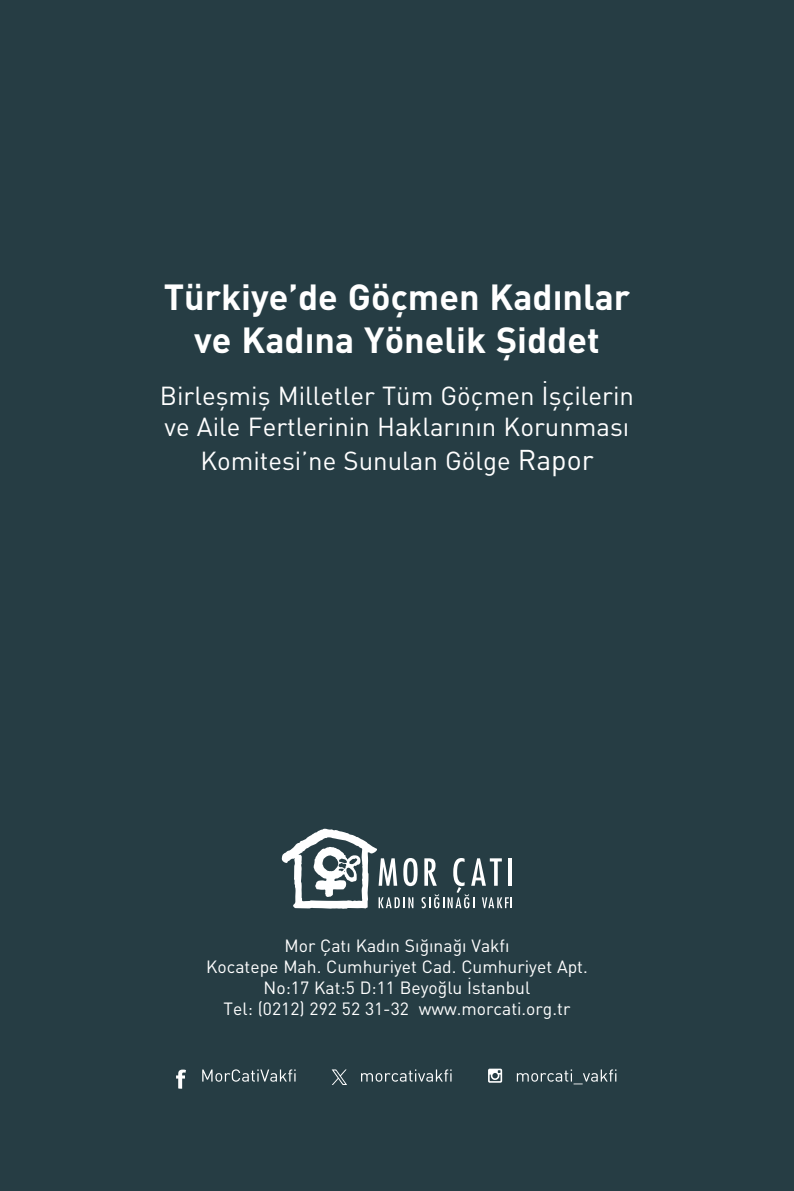
<style>
.page{position:relative;width:794px;height:1191px;background:#263d44}
.page>*{position:absolute;margin:0;border:0;box-sizing:border-box;transform-origin:0 0}
.t1{font:700 35.88px/43.1px "DIN";color:#fff;text-align:center}
.t2{font:25.72px/31px "DIN";color:#fff}
.t3{font:17.5px/21px "DIN";color:#fff;text-align:center}
.s1{font-size:28.35px}
</style>
<div class="page">
<svg style="left:176px;top:1069px;width:10px;height:19px"></svg>
<svg style="left:202px;top:1068px;width:414px;height:17px"></svg>
<svg style="left:282px;top:828px;width:230px;height:80px"></svg>
<h1 class="t1" style="left:164px;top:274px;width:468px">Türkiye’de Göçmen Kadınlar ve Kadına Yönelik Şiddet</h1>
<h2 class="t2" style="left:160px;top:379px;width:476px">Birleşmiş Milletler Tüm Göçmen İşçilerin ve Aile Fertlerinin Haklarının Korunması</h2>
<h2 class="t2" style="left:200px;top:444px;width:395px">Komitesi’ne Sunulan Gölge <span class="s1">Rapor</span></h2>
<p class="t3" style="left:206px;top:935px;width:383px">Mor Çatı Kadın Sığınağı Vakfı<br>Kocatepe Mah. Cumhuriyet Cad. Cumhuriyet Apt.<br>No:17 Kat:5 D:11 Beyoğlu İstanbul<br>Tel: (0212) 292 52 31-32 www.morcati.org.tr</p>
</div>
